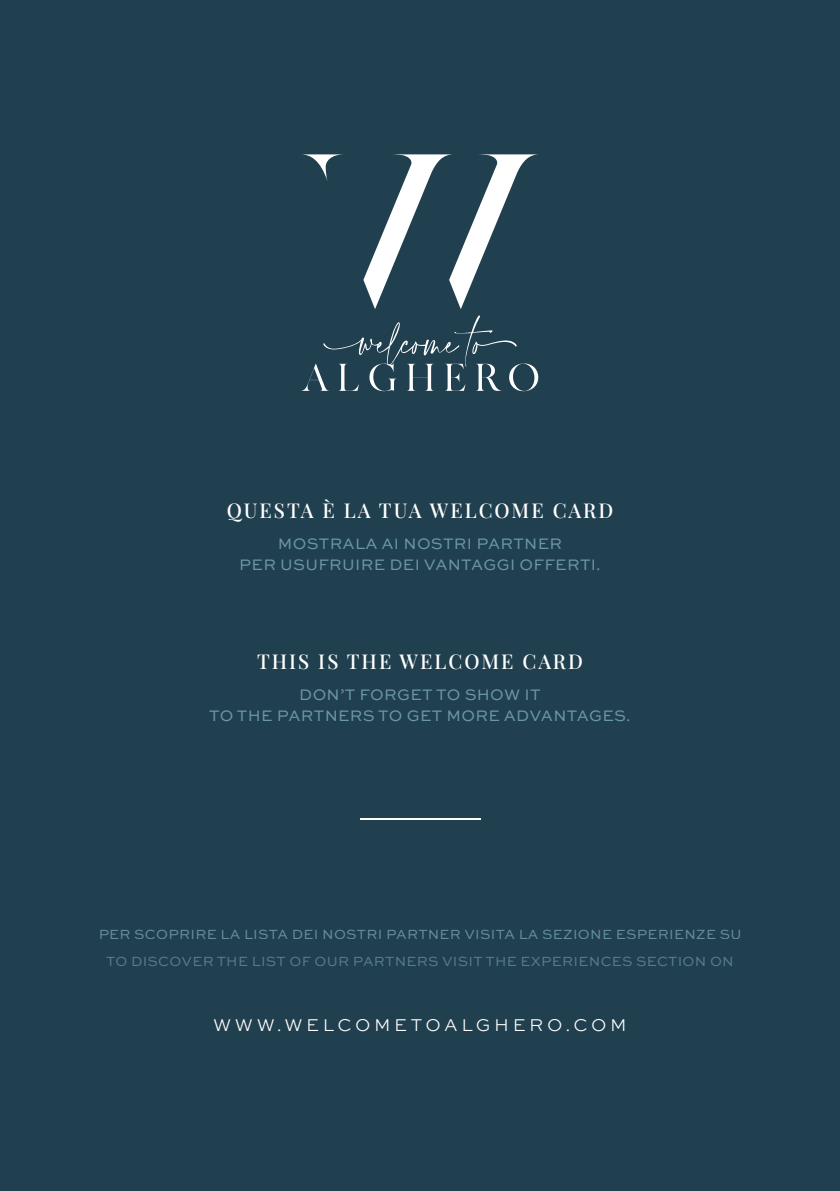
<style>
.page{position:relative;width:840px;height:1191px;background:#fff}
.page>*{position:absolute;margin:0;border:0;box-sizing:border-box;transform-origin:0 0}
.t1{font:500 20px "Playfair Display";letter-spacing:.1em;color:#fff}
.t2{font:300 18px "Sweet Sans Pro";letter-spacing:.2em;color:#fff}
.t3{font:16px/21.6px "Sweet Sans Pro";letter-spacing:.02em;color:#6b97a7;text-align:center}
.t4{font:14px/27.2px "Sweet Sans Pro";letter-spacing:.02em;color:#6b97a7;text-align:center}
</style>
<div class="page">
<div style="left:0;top:0;width:839px;height:1191px;background:#21404f"></div>
<svg style="left:302px;top:154px;width:41px;height:27px"></svg>
<svg style="left:363px;top:154px;width:175px;height:155px"></svg>
<svg style="left:301px;top:315px;width:237px;height:77px"></svg>
<hr style="left:359px;top:818px;width:121px;height:1px;background:#fff">
<h1 class="t1" style="left:227px;top:494px;width:387px">QUESTA È LA TUA WELCOME CARD</h1>
<p class="t3" style="left:239px;top:532px;width:362px">MOSTRALA AI NOSTRI PARTNER<br>PER USUFRUIRE DEI VANTAGGI OFFERTI.</p>
<h1 class="t1" style="left:257px;top:645px;width:327px">THIS IS THE WELCOME CARD</h1>
<p class="t3" style="left:209px;top:683px;width:422px">DON’T FORGET TO SHOW IT<br>TO THE PARTNERS TO GET MORE ADVANTAGES.</p>
<p class="t4" style="left:98px;top:919px;width:644px">PER SCOPRIRE LA LISTA DEI NOSTRI PARTNER VISITA LA SEZIONE ESPERIENZE SU<br>TO DISCOVER THE LIST OF OUR PARTNERS VISIT THE EXPERIENCES SECTION ON</p>
<p class="t2" style="left:213px;top:1012px;width:415px">WWW.WELCOMETOALGHERO.COM</p>
</div>
